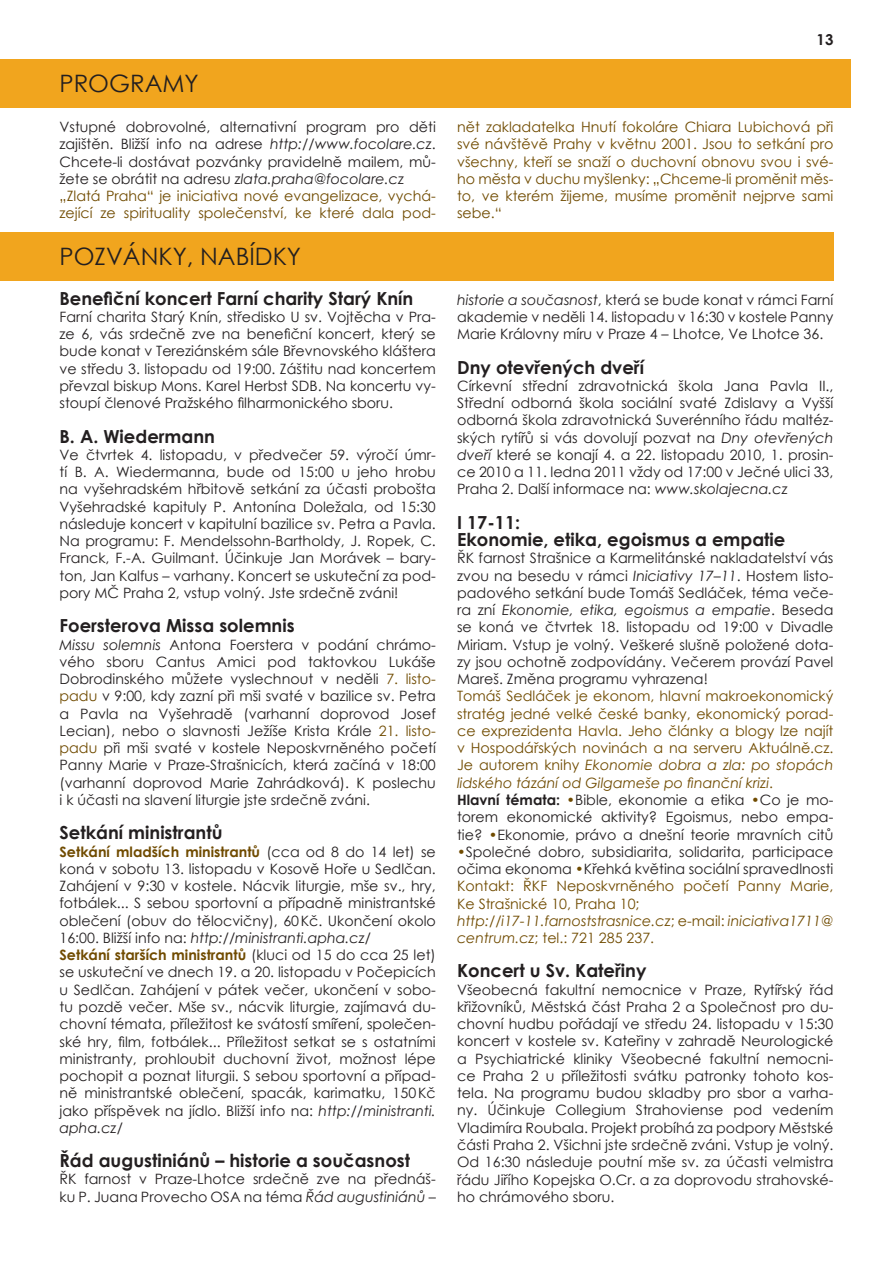
<style>
.page{position:relative;width:893px;height:1263px;background:#fff}
.page>*{position:absolute;margin:0;border:0;box-sizing:border-box;transform-origin:0 0}
.t1{font:24px "Century Gothic";color:#231f20}
.t2{font:700 18px/17.2px "Century Gothic";color:#231f20}
.t3{font:700 15px "Century Gothic";color:#231f20}
.t4{font:14.25px/17.2px "Century Gothic";color:#231f20;text-align:justify}
.t5{font:14.25px/17.2px "Century Gothic";color:#704b00;text-align:justify}
.s1{font-style:italic}
.s2{color:#704b00}
.s3{font-weight:700;color:#704b00}
.s4{font-weight:700;color:#231f20}
.s5{color:#231f20}
.s6{font-style:italic;color:#704b00}
</style>
<div class="page">
<div style="left:0;top:60px;width:850px;height:48px;background:#f1a51e"></div>
<div style="left:0;top:232px;width:833px;height:48px;background:#f1a51e"></div>
<p class="t3" style="left:817px;top:28px;width:18px">13</p>
<h1 class="t1" style="left:60px;top:67px;width:19px">program</h1>
<h1 class="t1" style="left:184px;top:67px;width:16px">y</h1>
<p class="t4" style="left:60px;top:118px;width:378px;text-align:left">Vstupné dobrovolné, alternativní program pro děti zajištěn. Bližší info na adrese <span class="s1">http://www.focolare.cz</span>.<br>Chcete-li dostávat pozvánky pravidelně mailem, mů&shy;žete se obrátit na adresu <span class="s1">zlata.praha@focolare.cz </span><span class="s2">„Zlatá Praha“ je iniciativa nové evangelizace, vychá&shy;zející ze spirituality společenství, ke které dala pod-</span></p>
<p class="t5" style="left:457px;top:118px;width:378px">nět zakladatelka Hnutí fokoláre Chiara Lubichová při své návštěvě Prahy v květnu 2001. Jsou to setkání pro všechny, kteří se snaží o duchovní obnovu svou i své&shy;ho města v duchu myšlenky: „Chceme-li proměnit měs&shy;to, ve kterém žijeme, musíme proměnit nejprve sami sebe.“</p>
<h1 class="t1" style="left:60px;top:239px;width:31px">Pozv</h1>
<h1 class="t1" style="left:123px;top:239px;width:93px">ánky, nabídk</h1>
<h1 class="t1" style="left:287px;top:239px;width:16px">y</h1>
<p class="t2" style="left:60px;top:289px;width:355px">Benefiční koncert Farní charity Starý Knín</p>
<p class="t4" style="left:60px;top:308px;width:378px">Farní charita Starý Knín, středisko U sv. Vojtěcha v Pra&shy;ze 6, vás srdečně zve na benefiční koncert, který se bude konat v Tereziánském sále Břevnovského kláštera ve středu 3. listopadu od 19:00. Záštitu nad koncertem převzal biskup Mons. Karel Herbst SDB. Na koncertu vy&shy;stoupí členové Pražského filharmonického sboru.</p>
<p class="t2" style="left:60px;top:427px;width:157px">B. A. Wiedermann</p>
<p class="t4" style="left:60px;top:446px;width:378px">Ve čtvrtek 4. listopadu, v předvečer 59. výročí úmr&shy;tí B. A. Wiedermanna, bude od 15:00 u jeho hrobu na vyšehradském hřbitově setkání za účasti probošta Vyšehradské kapituly P. Antonína Doležala, od 15:30 následuje koncert v kapitulní bazilice sv. Petra a Pavla.<br>Na programu: F. Mendelssohn-Bartholdy, J. Ropek, C.<br>Franck, F.-A. Guilmant. Účinkuje Jan Morávek – bary&shy;ton, Jan Kalfus – varhany. Koncert se uskuteční za pod&shy;pory MČ Praha 2, vstup volný. Jste srdečně zváni!</p>
<p class="t2" style="left:60px;top:616px;width:237px">Foersterova Missa solemnis</p>
<p class="t4" style="left:60px;top:636px;width:378px"><span class="s1">Missu solemnis</span> Antona Foerstera v podání chrámo&shy;vého sboru Cantus Amici pod taktovkou Lukáše Dobrodinského můžete vyslechnout v neděli <span class="s2">7. listo&shy;padu</span> v 9:00, kdy zazní při mši svaté v bazilice sv. Petra a Pavla na Vyšehradě (varhanní doprovod Josef Lecian), nebo o slavnosti Ježíše Krista Krále <span class="s2">21. listo&shy;padu</span> při mši svaté v kostele Neposkvrněného početí Panny Marie v Praze-Strašnicích, která začíná v 18:00 (varhanní doprovod Marie Zahrádková). K poslechu i k účasti na slavení liturgie jste srdečně zváni.</p>
<p class="t2" style="left:60px;top:823px;width:165px">Setkání ministrantů</p>
<p class="t4" style="left:59px;top:843px;width:378px;text-align:left"><span class="s3">Setkání mladších ministrantů</span> (cca od 8 do 14 let) se koná v sobotu 13. listopadu v Kosově Hoře u Sedlčan.<br>Zahájení v 9:30 v kostele. Nácvik liturgie, mše sv., hry, fotbálek... S sebou sportovní a případně ministrantské oblečení (obuv do tělocvičny), 60Kč. Ukončení okolo 16:00. Bližší info na: <span class="s1">http://ministranti.apha.cz/<br></span><span class="s3">Setkání starších ministrantů</span> (kluci od 15 do cca 25 let) se uskuteční ve dnech 19. a 20. listopadu v Počepicích u Sedlčan. Zahájení v pátek večer, ukončení v sobo&shy;tu pozdě večer. Mše sv., nácvik liturgie, zajímavá du&shy;chovní témata, příležitost ke svátostí smíření, společen&shy;ské hry, film, fotbálek... Příležitost setkat se s ostatními ministranty, prohloubit duchovní život, možnost lépe pochopit a poznat liturgii. S sebou sportovní a případ&shy;ně ministrantské oblečení, spacák, karimatku, 150Kč jako příspěvek na jídlo. Bližší info na: <span class="s1">http://ministranti. apha.cz/</span></p>
<p class="t2" style="left:60px;top:1151px;width:352px">Řád augustiniánů – historie a současnost</p>
<p class="t4" style="left:60px;top:1170px;width:378px">ŘK farnost v Praze-Lhotce srdečně zve na přednáš&shy;ku P. Juana Provecho OSA na téma <span class="s1">Řád augustiniánů –</span></p>
<p class="t4" style="left:457px;top:291px;width:378px"><span class="s1">historie a současnost</span>, která se bude konat v rámci Farní akademie v neděli 14. listopadu v 16:30 v kostele Panny Marie Královny míru v Praze 4 – Lhotce, Ve Lhotce 36.</p>
<p class="t2" style="left:457px;top:358px;width:188px">Dny otevřených dveří</p>
<p class="t4" style="left:457px;top:377px;width:378px">Církevní střední zdravotnická škola Jana Pavla II., Střední odborná škola sociální svaté Zdislavy a Vyšší odborná škola zdravotnická Suverénního řádu maltéz&shy;ských rytířů si vás dovolují pozvat na <span class="s1">Dny otevřených dveří</span> které se konají 4. a 22. listopadu 2010, 1. prosin&shy;ce 2010 a 11. ledna 2011 vždy od 17:00 v Ječné ulici 33, Praha 2. Další informace na: <span class="s1">www.skolajecna.cz</span></p>
<p class="t2" style="left:457px;top:513px;width:330px">I 17-11:<br>Ekonomie, etika, egoismus a empatie</p>
<p class="t4" style="left:457px;top:549px;width:378px">ŘK farnost Strašnice a Karmelitánské nakladatelství vás zvou na besedu v rámci <span class="s1">Iniciativy 17–11</span>. Hostem listo&shy;padového setkání bude Tomáš Sedláček, téma veče&shy;ra zní <span class="s1">Ekonomie, etika, egoismus a empatie</span>. Beseda se koná ve čtvrtek 18. listopadu od 19:00 v Divadle Miriam. Vstup je volný. Veškeré slušně položené dota&shy;zy jsou ochotně zodpovídány. Večerem provází Pavel Mareš. Změna programu vyhrazena!</p>
<p class="t5" style="left:457px;top:687px;width:378px;text-align:left">Tomáš Sedláček je ekonom, hlavní makroekonomický stratég jedné velké české banky, ekonomický porad&shy;ce exprezidenta Havla. Jeho články a blogy lze najít v Hospodářských novinách a na serveru Aktuálně.cz.<br>Je autorem knihy <span class="s1">Ekonomie dobra a zla: po stopách lidského tázání od Gilgameše po finanční krizi</span>.<br><span class="s4">Hlavní témata:</span> •<span class="s5">Bible, ekonomie a etika</span> •<span class="s5">Co je mo&shy;torem ekonomické aktivity? Egoismus, nebo empa&shy;tie?</span> •<span class="s5">Ekonomie, právo a dnešní teorie mravních citů</span></p>
<p class="t4" style="left:457px;top:843px;width:378px;text-align:left"><span class="s2">•</span>Společné dobro, subsidiarita, solidarita, participace očima ekonoma <span class="s2">•</span>Křehká květina sociální spravedlnosti <span class="s2">Kontakt: ŘKF Neposkvrněného početí Panny Marie, Ke Strašnické 10, Praha 10; </span><span class="s6">http://i17-11.farnoststrasnice.cz</span><span class="s2">; e-mail:</span> <span class="s6">iniciativa1711@ centrum.cz</span><span class="s2">; tel.: 721 285 237.</span></p>
<p class="t2" style="left:457px;top:961px;width:191px">Koncert u Sv. Kateřiny</p>
<p class="t4" style="left:457px;top:981px;width:378px">Všeobecná fakultní nemocnice v Praze, Rytířský řád křižovníků, Městská část Praha 2 a Společnost pro du&shy;chovní hudbu pořádají ve středu 24. listopadu v 15:30 koncert v kostele sv. Kateřiny v zahradě Neurologické a Psychiatrické kliniky Všeobecné fakultní nemocni&shy;ce Praha 2 u příležitosti svátku patronky tohoto kos&shy;tela. Na programu budou skladby pro sbor a varha&shy;ny. Účinkuje Collegium Strahoviense pod vedením Vladimíra Roubala. Projekt probíhá za podpory Městské části Praha 2. Všichni jste srdečně zváni. Vstup je volný.<br>Od 16:30 následuje poutní mše sv. za účasti velmistra řádu Jiřího Kopejska O.Cr. a za doprovodu strahovské&shy;ho chrámového sboru.</p>
</div>
